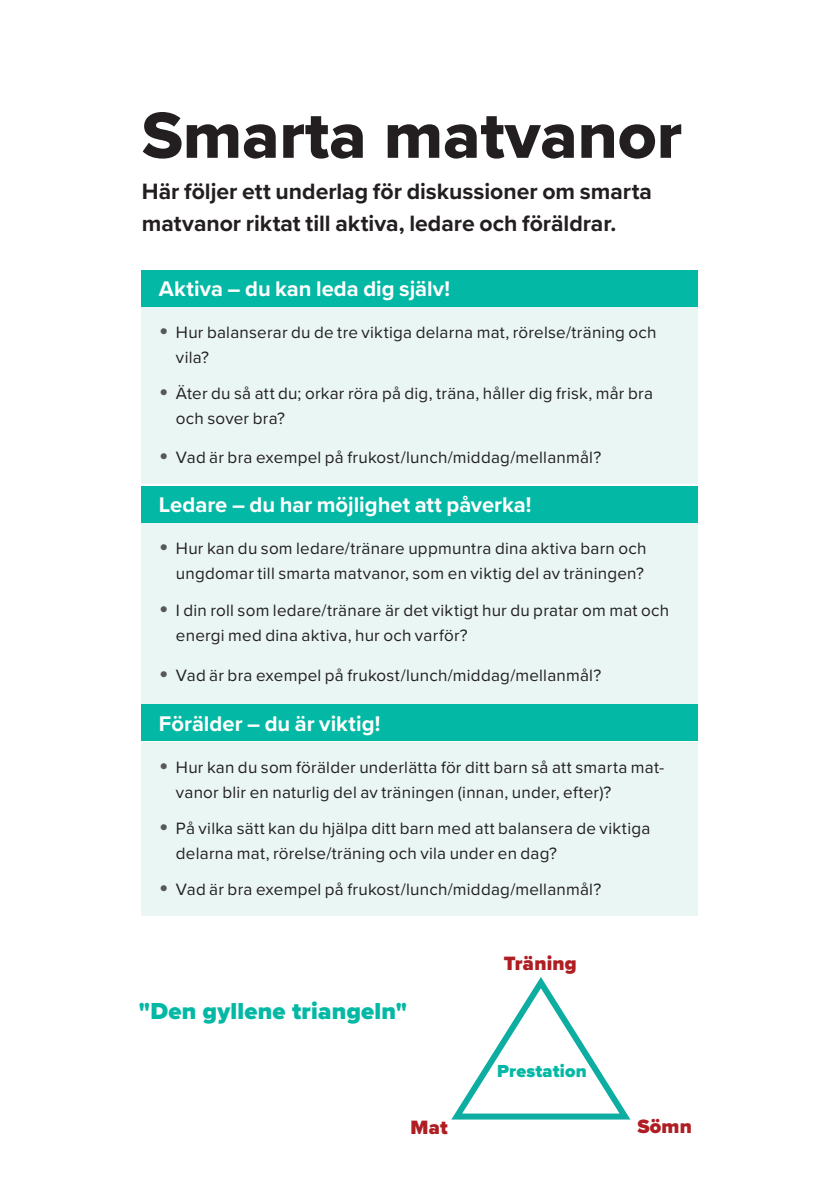
<style>
.page{position:relative;width:840px;height:1191px;background:#fff}
.page>*{position:absolute;margin:0;border:0;box-sizing:border-box;transform-origin:0 0}
.t1{font:67.6px "Proxima Nova Extrabld";color:#231f20}
.Huvud_-_indelning{font:900 24px "Proxima Nova";letter-spacing:.01em;color:#03b8a4}
.Ingress_11_5{font:700 23px/32px "Proxima Nova";color:#231f20}
.RF_anser_-_grön{font:700 22px "Proxima Nova";color:#fff}
.Huvud_-_indelning-2{font:900 20px "Proxima Nova";letter-spacing:.01em;color:#af1e22}
.Huvud_-_indelning-3{font:900 18px "Proxima Nova";letter-spacing:.01em;color:#03b8a4}
.t2{font:17px/25px "Proxima Nova";letter-spacing:.015em;color:#231f20}
.s1{font-size:28px;color:#57585a}
</style>
<div class="page">
<div style="left:142px;top:270px;width:555px;height:36px;background:#03b8a4"></div>
<div style="left:142px;top:307px;width:555px;height:76px;background:#eaf6f4"></div>
<div style="left:142px;top:369px;width:555px;height:76px;background:#eaf6f4"></div>
<div style="left:142px;top:430px;width:555px;height:53px;background:#eaf6f4"></div>
<div style="left:142px;top:486px;width:555px;height:36px;background:#03b8a4"></div>
<div style="left:142px;top:524px;width:555px;height:76px;background:#eaf6f4"></div>
<div style="left:142px;top:585px;width:555px;height:76px;background:#eaf6f4"></div>
<div style="left:142px;top:646px;width:555px;height:58px;background:#eaf6f4"></div>
<div style="left:142px;top:704px;width:555px;height:37px;background:#03b8a4"></div>
<div style="left:142px;top:742px;width:555px;height:76px;background:#eaf6f4"></div>
<div style="left:142px;top:803px;width:555px;height:76px;background:#eaf6f4"></div>
<div style="left:142px;top:865px;width:555px;height:51px;background:#eaf6f4"></div>
<svg style="left:451px;top:977px;width:180px;height:143px"></svg>
<p class="t1" style="left:142px;top:85px;width:541px">Smarta matvanor</p>
<p class="Ingress_11_5" style="left:142px;top:174px;width:511px">Här följer ett underlag för diskussioner om smarta matvanor riktat till aktiva, ledare och föräldrar.</p>
<p class="RF_anser_-_grön" style="left:159px;top:272px;width:292px">Aktiva – du kan leda dig själv!</p>
<p class="t2" style="left:176px;top:319px;width:482px;text-indent:-17px"><span class="s1">•</span> Hur balanserar du de tre viktiga delarna mat, rörelse/träning och vila?</p>
<p class="t2" style="left:176px;top:380px;width:478px;text-indent:-17px"><span class="s1">•</span> Äter du så att du; orkar röra på dig, träna, håller dig frisk, mår bra och sover bra?</p>
<p class="t2" style="left:159px;top:444px;width:443px"><span class="s1">•</span> Vad är bra exempel på frukost/lunch/middag/mellanmål?</p>
<p class="RF_anser_-_grön" style="left:159px;top:488px;width:373px">Ledare – du har möjlighet att påverka!</p>
<p class="t2" style="left:159px;top:535px;width:489px;text-align:right"><span class="s1">•</span> Hur kan du som ledare/tränare uppmuntra dina aktiva barn och ungdomar till smarta matvanor, som en viktig del av träningen?</p>
<p class="t2" style="left:176px;top:597px;width:494px;text-indent:-17px"><span class="s1">•</span> I din roll som ledare/tränare är det viktigt hur du pratar om mat och energi med dina aktiva, hur och varför?</p>
<p class="t2" style="left:159px;top:662px;width:443px"><span class="s1">•</span> Vad är bra exempel på frukost/lunch/middag/mellanmål?</p>
<p class="RF_anser_-_grön" style="left:159px;top:707px;width:223px">Förälder – du är viktig!</p>
<p class="t2" style="left:176px;top:753px;width:489px;text-indent:-17px"><span class="s1">•</span> Hur kan du som förälder underlätta för ditt barn så att smarta mat&shy;vanor blir en naturlig del av träningen (innan, under, efter)?</p>
<p class="t2" style="left:176px;top:815px;width:475px;text-indent:-17px"><span class="s1">•</span> På vilka sätt kan du hjälpa ditt barn med att balansera de viktiga delarna mat, rörelse/träning och vila under en dag?</p>
<p class="t2" style="left:159px;top:876px;width:443px"><span class="s1">•</span> Vad är bra exempel på frukost/lunch/middag/mellanmål?</p>
<p class="Huvud_-_indelning" style="left:139px;top:993px;width:269px">"Den gyllene triangeln"</p>
<p class="Huvud_-_indelning-2" style="left:503px;top:948px;width:74px">Träning</p>
<p class="Huvud_-_indelning-3" style="left:497px;top:1057px;width:91px">Prestation</p>
<p class="Huvud_-_indelning-2" style="left:410px;top:1112px;width:39px">Mat</p>
<p class="Huvud_-_indelning-2" style="left:637px;top:1111px;width:56px">Sömn</p>
</div>
